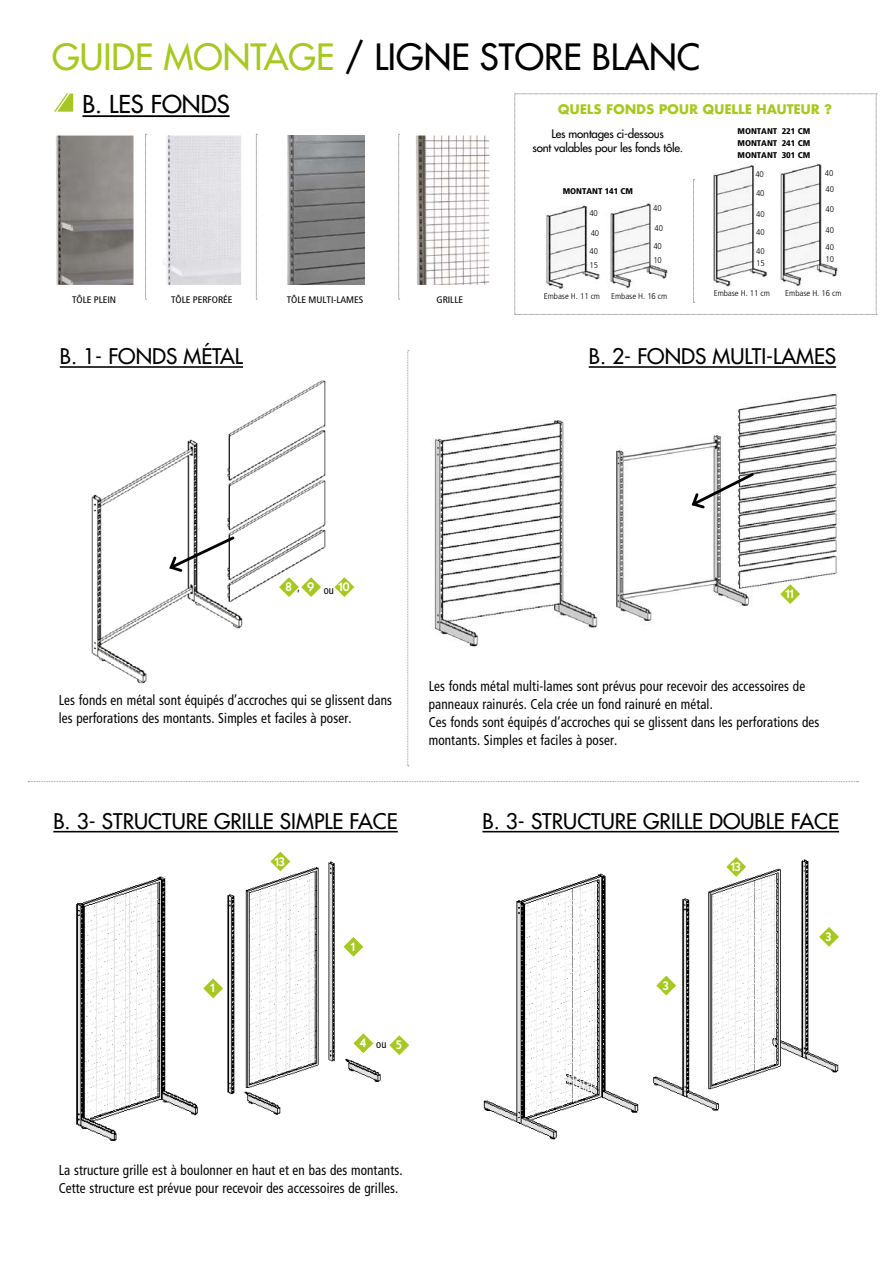
<style>
.page{position:relative;width:893px;height:1263px;background:#fff}
.page>*{position:absolute;margin:0;border:0;box-sizing:border-box;transform-origin:0 0}
.t1{font:35.25px "Futura";color:#000}
.t2{font:24px "Futura";color:#000}
.t3{font:21px "Futura";color:#000}
.t4{font:condensed 14.25px/18px "Frutiger";letter-spacing:.01em;color:#000;scale:.92 1}
.t5{font:800 14.25px "Kabel";letter-spacing:-.05em;color:#fff}
.t6{font:700 12.9px "Futura";letter-spacing:-.02em;color:#a7c821}
.t7{font:11.55px/13.6px "Futura";letter-spacing:-.02em;color:#000;text-align:center}
.t8{font:condensed 9.45px "Frutiger";letter-spacing:-.005em;color:#000;scale:1.07 1}
.t9{font:300 condensed 8.25px "Frutiger";letter-spacing:-.005em;color:#000;scale:1.07 1}
.t10{font:900 condensed 8.25px/11.9px "Frutiger";letter-spacing:-.005em;color:#000;text-align:justify;scale:1.06 1}
.s1{color:#a7c821}
.s2{font-family:"Frutiger";font-weight:400;font-stretch:condensed;font-size:11.4px;color:#000}
</style>
<div class="page">
<img style="left:91px;top:380px;width:235px;height:304px">
<hr style="left:60px;top:366px;width:183px;height:2px;background:#000">
<svg style="left:167px;top:534px;width:70px;height:40px"></svg>
<hr style="left:589px;top:366px;width:247px;height:2px;background:#000">
<img style="left:434px;top:420px;width:164px;height:227px">
<img style="left:616px;top:394px;width:221px;height:227px">
<svg style="left:690px;top:471px;width:66px;height:39px"></svg>
<hr style="left:82px;top:115px;width:148px;height:2px;background:#000">
<svg style="left:54px;top:94px;width:19px;height:18px"></svg>
<svg style="left:407px;top:350px;width:2px;height:416px"></svg>
<svg style="left:28px;top:781px;width:830px;height:1px"></svg>
<img style="left:76px;top:876px;width:122px;height:265px">
<img style="left:213px;top:861px;width:168px;height:254px">
<img style="left:483px;top:873px;width:156px;height:267px">
<img style="left:653px;top:859px;width:186px;height:252px">
<hr style="left:482px;top:831px;width:357px;height:1px;background:#000">
<hr style="left:53px;top:831px;width:345px;height:1px;background:#000">
<svg style="left:256px;top:134px;width:1px;height:166px"></svg>
<svg style="left:398px;top:134px;width:2px;height:166px"></svg>
<svg style="left:145px;top:134px;width:2px;height:166px"></svg>
<img style="left:56px;top:136px;width:77px;height:149px">
<img style="left:288px;top:136px;width:76px;height:149px">
<img style="left:416px;top:136px;width:73px;height:149px">
<img style="left:163px;top:136px;width:78px;height:149px">
<svg style="left:515px;top:94px;width:362px;height:221px"></svg>
<img style="left:534px;top:152px;width:138px;height:151px">
<div style="left:705px;top:146px;width:139px;height:157px;background:#fff"></div>
<img style="left:713px;top:163px;width:125px;height:124px">
<svg style="left:279px;top:577px;width:42px;height:20px"></svg>
<svg style="left:334px;top:577px;width:20px;height:20px"></svg>
<svg style="left:780px;top:584px;width:20px;height:20px"></svg>
<svg style="left:353px;top:1033px;width:20px;height:20px"></svg>
<svg style="left:389px;top:1035px;width:20px;height:20px"></svg>
<svg style="left:270px;top:851px;width:20px;height:20px"></svg>
<svg style="left:726px;top:857px;width:20px;height:20px"></svg>
<svg style="left:343px;top:937px;width:20px;height:20px"></svg>
<svg style="left:656px;top:976px;width:20px;height:19px"></svg>
<svg style="left:819px;top:927px;width:20px;height:20px"></svg>
<svg style="left:203px;top:978px;width:20px;height:20px"></svg>
<h1 class="t1" style="left:52px;top:35px;width:649px"><span class="s1">GUIDE MONTAGE</span> / LIGNE STORE BLANC</h1>
<h2 class="t2" style="left:82px;top:88px;width:149px">B. LES FONDS</h2>
<p class="t6" style="left:558px;top:99px;width:276px">QUELS FONDS POUR QUELLE HAUTEUR ?</p>
<p class="t7" style="left:533px;top:127px;width:152px">Les montages ci-dessous<br>sont valables pour les fonds tôle.</p>
<p class="t10" style="left:738px;top:125px;width:70px">MONTANT 221 CM MONTANT 241 CM MONTANT 301 CM</p>
<p class="t8" style="left:72px;top:294px;width:43px">TÔLE PLEIN</p>
<p class="t8" style="left:171px;top:294px;width:59px">TÔLE PERFORÉE</p>
<p class="t8" style="left:287px;top:294px;width:73px">TÔLE MULTI-LAMES</p>
<p class="t8" style="left:436px;top:294px;width:26px">GRILLE</p>
<p class="t10" style="left:563px;top:185px;width:68px">MONTANT 141 CM</p>
<p class="t9" style="left:755px;top:169px;width:9px">40</p>
<p class="t9" style="left:825px;top:168px;width:9px">40</p>
<p class="t9" style="left:756px;top:189px;width:9px">40</p>
<p class="t9" style="left:825px;top:185px;width:9px">40</p>
<p class="t9" style="left:589px;top:209px;width:9px">40</p>
<p class="t9" style="left:653px;top:204px;width:9px">40</p>
<p class="t9" style="left:756px;top:209px;width:9px">40</p>
<p class="t9" style="left:826px;top:205px;width:9px">40</p>
<p class="t9" style="left:591px;top:228px;width:9px">40</p>
<p class="t9" style="left:655px;top:223px;width:9px">40</p>
<p class="t9" style="left:590px;top:247px;width:9px">40</p>
<p class="t9" style="left:653px;top:242px;width:9px">40</p>
<p class="t9" style="left:590px;top:260px;width:9px">15</p>
<p class="t9" style="left:653px;top:255px;width:9px">10</p>
<p class="t9" style="left:756px;top:228px;width:9px">40</p>
<p class="t9" style="left:826px;top:226px;width:9px">40</p>
<p class="t9" style="left:756px;top:246px;width:9px">40</p>
<p class="t9" style="left:826px;top:242px;width:9px">40</p>
<p class="t9" style="left:756px;top:259px;width:9px">15</p>
<p class="t9" style="left:826px;top:255px;width:9px">10</p>
<p class="t9" style="left:544px;top:292px;width:54px">Embase H. 11 cm</p>
<p class="t9" style="left:611px;top:292px;width:54px">Embase H. 16 cm</p>
<p class="t9" style="left:714px;top:288px;width:54px">Embase H. 11 cm</p>
<p class="t9" style="left:785px;top:288px;width:54px">Embase H. 16 cm</p>
<h3 class="t3" style="left:60px;top:342px;width:185px">B. 1- FONDS MÉTAL</h3>
<h3 class="t3" style="left:589px;top:342px;width:249px">B. 2- FONDS MULTI-LAMES</h3>
<p class="t5" style="left:285px;top:578px;width:66px">8<span class="s2">,</span> 9 <sub>ou</sub>10</p>
<p class="t5" style="left:785px;top:585px;width:10px">11</p>
<p class="t4" style="left:59px;top:691px;width:364px">Les fonds en métal sont équipés d’accroches qui se glissent dans les perforations des montants. Simples et faciles à poser.</p>
<p class="t4" style="left:429px;top:677px;width:426px">Les fonds métal multi-lames sont prévus pour recevoir des accessoires de panneaux rainurés. Cela crée un fond rainuré en métal.<br>Ces fonds sont équipés d’accroches qui se glissent dans les perforations des montants. Simples et faciles à poser.</p>
<h3 class="t3" style="left:53px;top:807px;width:346px">B. 3- STRUCTURE GRILLE SIMPLE FACE</h3>
<h3 class="t3" style="left:482px;top:807px;width:358px">B. 3- STRUCTURE GRILLE DOUBLE FACE</h3>
<p class="t5" style="left:210px;top:979px;width:6px">1</p>
<p class="t5" style="left:275px;top:852px;width:12px">13</p>
<p class="t5" style="left:351px;top:937px;width:6px">1</p>
<p class="t5" style="left:360px;top:1035px;width:44px">4<span class="s2">ou</span>5</p>
<p class="t4" style="left:59px;top:1161px;width:375px">La structure grille est à boulonner en haut et en bas des montants.<br>Cette structure est prévue pour recevoir des accessoires de grilles.</p>
<p class="t5" style="left:663px;top:976px;width:8px">3</p>
<p class="t5" style="left:731px;top:858px;width:12px">13</p>
<p class="t5" style="left:826px;top:928px;width:8px">3</p>
</div>
